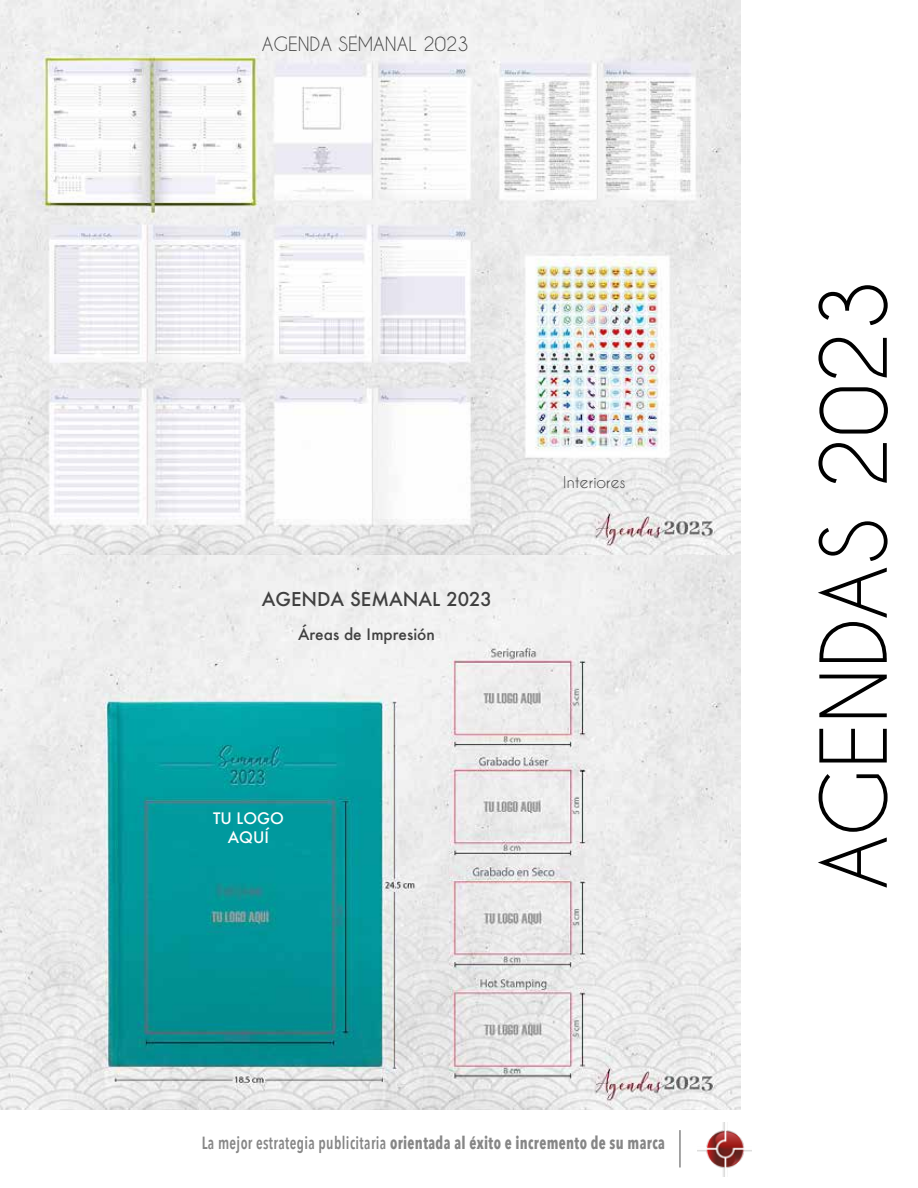
<style>
.page{position:relative;width:918px;height:1188px;background:#fff}
.page>*{position:absolute;margin:0;border:0;box-sizing:border-box;transform-origin:0 0}
.t1{font:86.25px "Caviar Dreams";color:#000}
.t2{font:18.45px "Caviar Dreams";color:#404040}
.t3{font:500 18.45px "Futura";color:#404040}
.t4{font:700 17.55px "Avenir Next Condensed";letter-spacing:.025em;color:#868686;scale:.84 1}
.t5{font:500 15.45px "Futura";color:#404040}
.t6{font:15.45px "Caviar Dreams";color:#404040}
.t7{font:500 15.45px/18.5px "Futura";color:#fff;text-align:center}
.s1{font-weight:600}
</style>
<div class="page">
<img style="left:0;top:0;width:740px;height:1110px">
<hr style="left:679px;top:1130px;width:2px;height:37px;background:#868686">
<img style="left:697px;top:1122px;width:55px;height:54px">
<p class="t2" style="left:262px;top:33px;width:209px">AGENDA SEMANAL 2023</p>
<p class="t3" style="left:262px;top:587px;width:232px">AGENDA SEMANAL 2023</p>
<p class="t5" style="left:298px;top:623px;width:139px">Áreas de Impresión</p>
<p class="t7" style="left:213px;top:809px;width:73px">TU LOGO<br>AQUÍ</p>
<p class="t6" style="left:563px;top:472px;width:64px">Interiores</p>
<p class="t4" style="left:202px;top:1133px;width:553px"><span class="s1">La mejor estrategia publicitaria</span> orientada al éxito e incremento de su marca</p>
<h1 class="t1" style="left:802px;top:890px;width:612px;rotate:-90deg">AGENDAS 2023</h1>
</div>
